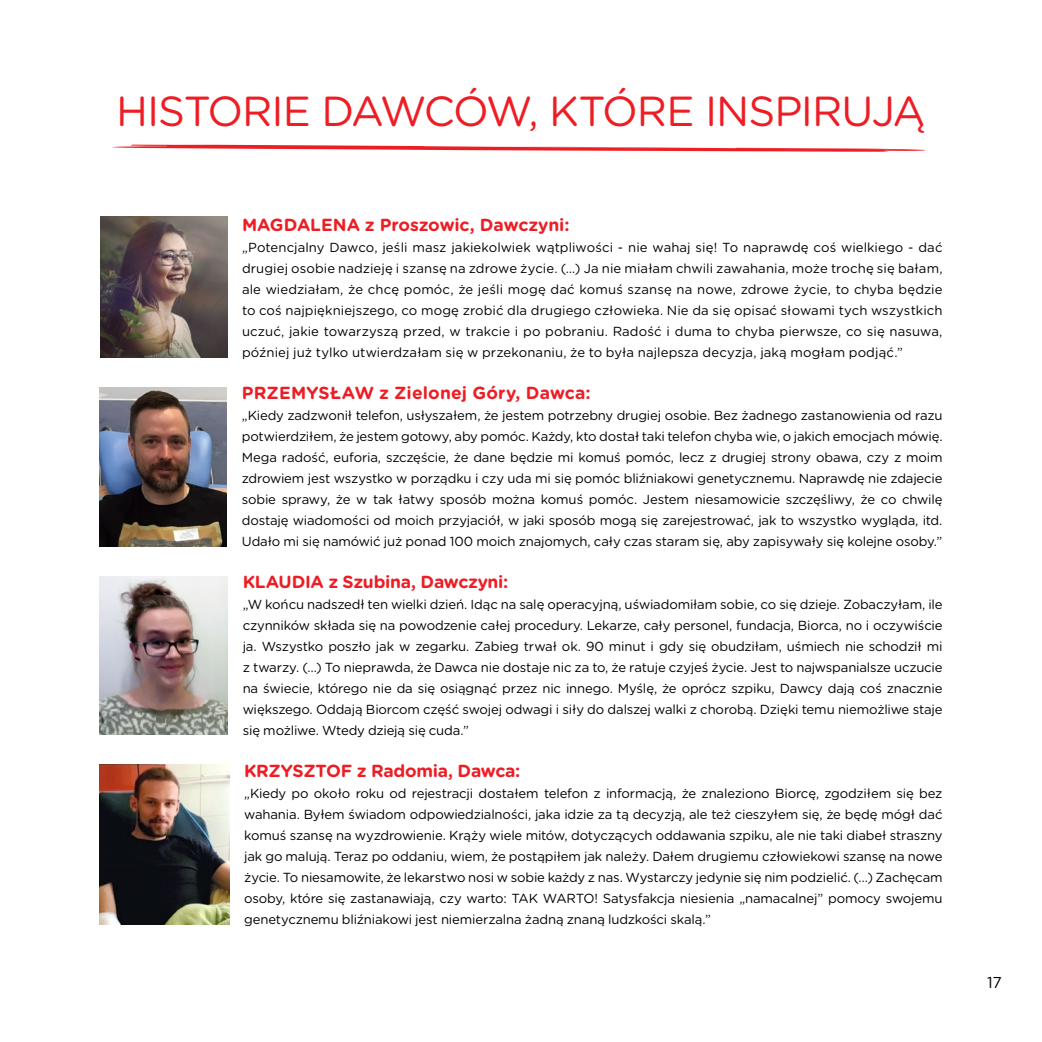
<style>
.page{position:relative;width:1042px;height:1042px;background:#fff}
.page>*{position:absolute;margin:0;border:0;box-sizing:border-box;transform-origin:0 0}
.t1{font:42px "Gotham Rounded";letter-spacing:-.025em;color:#ed1d24}
.t2{font:700 17.5px "Gotham Rounded";letter-spacing:-.01em;color:#ed1d24}
.t3{font:700 17.5px "Gotham Rounded";letter-spacing:.01em;color:#ed1d24}
.t4{font:15.75px "Gotham Rounded";color:#000}
.t5{font:13.12px/21px "Gotham Rounded";letter-spacing:-.01em;color:#000;text-align:justify}
</style>
<div class="page">
<svg style="left:112px;top:145px;width:814px;height:7px"></svg>
<img style="left:100px;top:216px;width:127px;height:141px">
<img style="left:99px;top:387px;width:128px;height:159px">
<img style="left:99px;top:764px;width:130px;height:160px">
<img style="left:99px;top:576px;width:129px;height:158px">
<h1 class="t1" style="left:116px;top:82px;width:811px">HISTORIE DAWCÓW, KTÓRE INSPIRUJĄ</h1>
<h2 class="t2" style="left:242px;top:212px;width:329px">MAGDALENA z Proszowic, Dawczyni:</h2>
<p class="t5" style="left:242px;top:236px;width:702px">„Potencjalny Dawco, jeśli masz jakiekolwiek wątpliwości - nie wahaj się! To naprawdę coś wielkiego - dać drugiej osobie nadzieję i szansę na zdrowe życie. (…) Ja nie miałam chwili zawahania, może trochę się bałam, ale wiedziałam, że chcę pomóc, że jeśli mogę dać komuś szansę na nowe, zdrowe życie, to chyba będzie to coś najpiękniejszego, co mogę zrobić dla drugiego człowieka. Nie da się opisać słowami tych wszystkich uczuć, jakie towarzyszą przed, w trakcie i po pobraniu. Radość i duma to chyba pierwsze, co się nasuwa, później już tylko utwierdzałam się w przekonaniu, że to była najlepsza decyzja, jaką mogłam podjąć.”</p>
<h2 class="t3" style="left:242px;top:380px;width:350px">PRZEMYSŁAW z Zielonej Góry, Dawca:</h2>
<p class="t5" style="left:242px;top:404px;width:702px">„Kiedy zadzwonił telefon, usłyszałem, że jestem potrzebny drugiej osobie. Bez żadnego zastanowienia od razu potwierdziłem, że jestem gotowy, aby pomóc. Każdy, kto dostał taki telefon chyba wie, o jakich emocjach mówię.<br>Mega radość, euforia, szczęście, że dane będzie mi komuś pomóc, lecz z drugiej strony obawa, czy z moim zdrowiem jest wszystko w porządku i czy uda mi się pomóc bliźniakowi genetycznemu. Naprawdę nie zdajecie sobie sprawy, że w tak łatwy sposób można komuś pomóc. Jestem niesamowicie szczęśliwy, że co chwilę dostaję wiadomości od moich przyjaciół, w jaki sposób mogą się zarejestrować, jak to wszystko wygląda, itd.<br>Udało mi się namówić już ponad 100 moich znajomych, cały czas staram się, aby zapisywały się kolejne osoby.”</p>
<h2 class="t2" style="left:243px;top:569px;width:267px">KLAUDIA z Szubina, Dawczyni:</h2>
<p class="t5" style="left:243px;top:593px;width:701px">„W końcu nadszedł ten wielki dzień. Idąc na salę operacyjną, uświadomiłam sobie, co się dzieje. Zobaczyłam, ile czynników składa się na powodzenie całej procedury. Lekarze, cały personel, fundacja, Biorca, no i oczywiście ja. Wszystko poszło jak w zegarku. Zabieg trwał ok. 90 minut i gdy się obudziłam, uśmiech nie schodził mi z twarzy. (…) To nieprawda, że Dawca nie dostaje nic za to, że ratuje czyjeś życie. Jest to najwspanialsze uczucie na świecie, którego nie da się osiągnąć przez nic innego. Myślę, że oprócz szpiku, Dawcy dają coś znacznie większego. Oddają Biorcom część swojej odwagi i siły do dalszej walki z chorobą. Dzięki temu niemożliwe staje się możliwe. Wtedy dzieją się cuda.”</p>
<h2 class="t2" style="left:244px;top:758px;width:278px">KRZYSZTOF z Radomia, Dawca:</h2>
<p class="t5" style="left:244px;top:782px;width:700px">„Kiedy po około roku od rejestracji dostałem telefon z informacją, że znaleziono Biorcę, zgodziłem się bez wahania. Byłem świadom odpowiedzialności, jaka idzie za tą decyzją, ale też cieszyłem się, że będę mógł dać komuś szansę na wyzdrowienie. Krąży wiele mitów, dotyczących oddawania szpiku, ale nie taki diabeł straszny jak go malują. Teraz po oddaniu, wiem, że postąpiłem jak należy. Dałem drugiemu człowiekowi szansę na nowe życie. To niesamowite, że lekarstwo nosi w sobie każdy z nas. Wystarczy jedynie się nim podzielić. (…) Zachęcam osoby, które się zastanawiają, czy warto: TAK WARTO! Satysfakcja niesienia „namacalnej” pomocy swojemu genetycznemu bliźniakowi jest niemierzalna żadną znaną ludzkości skalą.”</p>
<p class="t4" style="left:987px;top:971px;width:17px">17</p>
</div>
